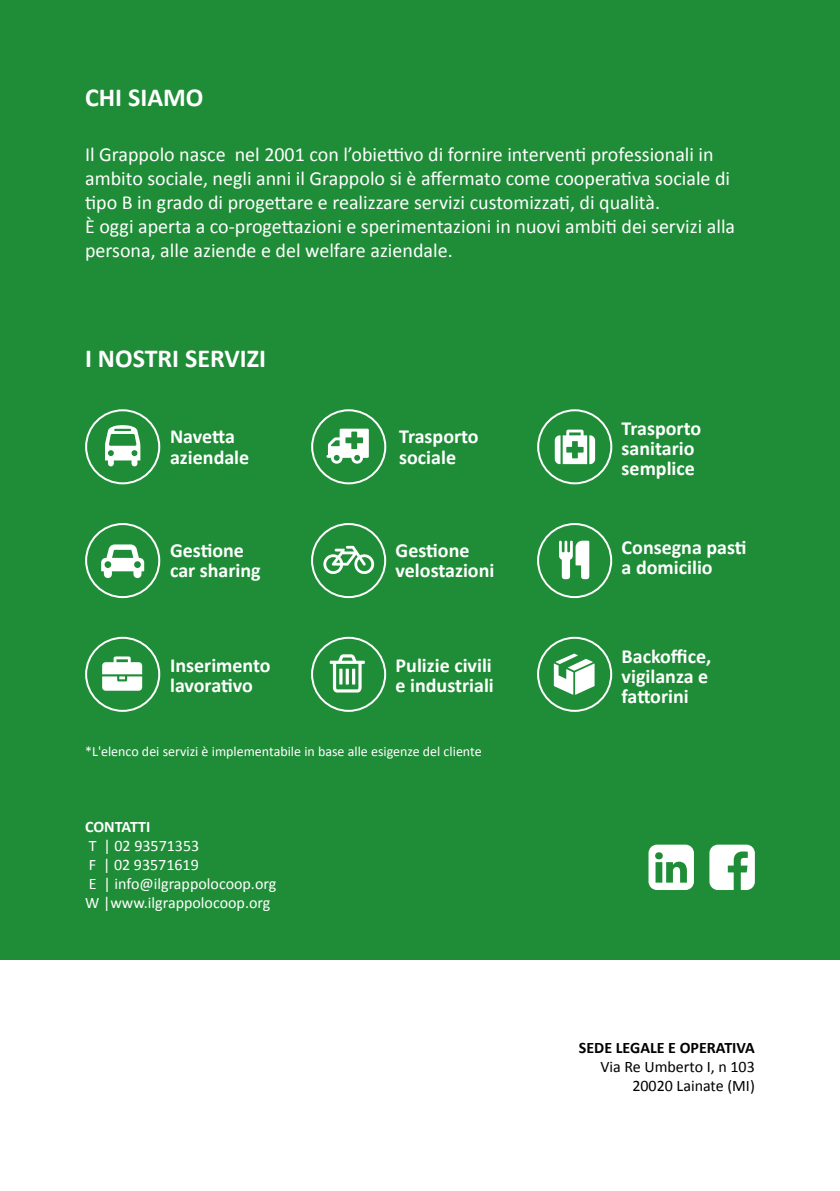
<style>
.page{position:relative;width:840px;height:1191px;background:#fff}
.page>*{position:absolute;margin:0;border:0;box-sizing:border-box;transform-origin:0 0}
.t1{font:700 26px "Calibri";color:#fff}
.t2{font:20px/24px "Calibri";color:#fff}
.t3{font:700 20px/20px "Calibri";color:#fff}
.t4{font:16px/19.2px "Calibri";color:#fff}
.t5{font:16px/19.2px "Calibri";color:#000;text-align:right}
.t6{font:700 16px "Calibri";color:#000}
.t7{font:700 16px "Calibri";color:#fff}
.t8{font:14px "Calibri";color:#fff}
</style>
<div class="page">
<div style="left:0;top:0;width:839px;height:960px;background:#1f8d37"></div>
<svg style="left:648px;top:844px;width:45px;height:46px"></svg>
<svg style="left:709px;top:844px;width:45px;height:46px"></svg>
<div style="left:85px;top:409px;width:75px;height:75px;border:2px solid #fff;border-radius:50%"></div>
<div style="left:311px;top:409px;width:75px;height:75px;border:2px solid #fff;border-radius:50%"></div>
<div style="left:537px;top:409px;width:75px;height:75px;border:2px solid #fff;border-radius:50%"></div>
<div style="left:85px;top:523px;width:75px;height:75px;border:2px solid #fff;border-radius:50%"></div>
<div style="left:311px;top:523px;width:75px;height:75px;border:2px solid #fff;border-radius:50%"></div>
<div style="left:536px;top:523px;width:76px;height:75px;border:2px solid #fff;border-radius:50%"></div>
<div style="left:85px;top:637px;width:75px;height:75px;border:2px solid #fff;border-radius:50%"></div>
<div style="left:311px;top:637px;width:75px;height:75px;border:2px solid #fff;border-radius:50%"></div>
<div style="left:536px;top:637px;width:76px;height:75px;border:2px solid #fff;border-radius:50%"></div>
<svg style="left:326px;top:429px;width:42px;height:35px"></svg>
<svg style="left:101px;top:544px;width:43px;height:34px"></svg>
<svg style="left:554px;top:429px;width:40px;height:35px"></svg>
<svg style="left:102px;top:656px;width:40px;height:34px"></svg>
<svg style="left:329px;top:654px;width:35px;height:38px"></svg>
<svg style="left:553px;top:653px;width:41px;height:41px"></svg>
<svg style="left:105px;top:425px;width:35px;height:41px"></svg>
<svg style="left:559px;top:540px;width:30px;height:39px"></svg>
<svg style="left:323px;top:546px;width:51px;height:28px"></svg>
<h1 class="t1" style="left:85px;top:81px;width:120px">CHI SIAMO</h1>
<p class="t2" style="left:85px;top:143px;width:651px">Il Grappolo nasce nel 2001 con l’obiettivo di fornire interventi professionali in ambito sociale, negli anni il Grappolo si è affermato come cooperativa sociale di tipo B in grado di progettare e realizzare servizi customizzati, di qualità.<br>È oggi aperta a co-progettazioni e sperimentazioni in nuovi ambiti dei servizi alla persona, alle aziende e del welfare aziendale.</p>
<h1 class="t1" style="left:85px;top:342px;width:182px">I NOSTRI SERVIZI</h1>
<p class="t3" style="left:170px;top:427px;width:81px">Navetta aziendale</p>
<p class="t3" style="left:399px;top:427px;width:81px">Trasporto sociale</p>
<p class="t3" style="left:621px;top:418px;width:81px">Trasporto sanitario semplice</p>
<p class="t3" style="left:170px;top:540px;width:92px">Gestione car sharing</p>
<p class="t3" style="left:395px;top:540px;width:100px">Gestione velostazioni</p>
<p class="t3" style="left:621px;top:537px;width:126px">Consegna pasti a domicilio</p>
<p class="t3" style="left:170px;top:655px;width:102px">Inserimento lavorativo</p>
<p class="t3" style="left:395px;top:655px;width:100px">Pulizie civili e industriali</p>
<p class="t3" style="left:621px;top:647px;width:91px">Backoffice, vigilanza e fattorini</p>
<p class="t8" style="left:85px;top:743px;width:398px">*L'elenco dei servizi è implementabile in base alle esigenze del cliente</p>
<p class="t7" style="left:85px;top:816px;width:67px">CONTATTI</p>
<p class="t4" style="left:85px;top:836px;width:193px">T | 02 93571353<br>F | 02 93571619<br>E | info@ilgrappolocoop.org<br>W |www.ilgrappolocoop.org</p>
<p class="t6" style="left:578px;top:1037px;width:177px">SEDE LEGALE E OPERATIVA</p>
<p class="t5" style="left:600px;top:1057px;width:156px">Via Re Umberto I, n 103<br>20020 Lainate (MI)</p>
</div>
